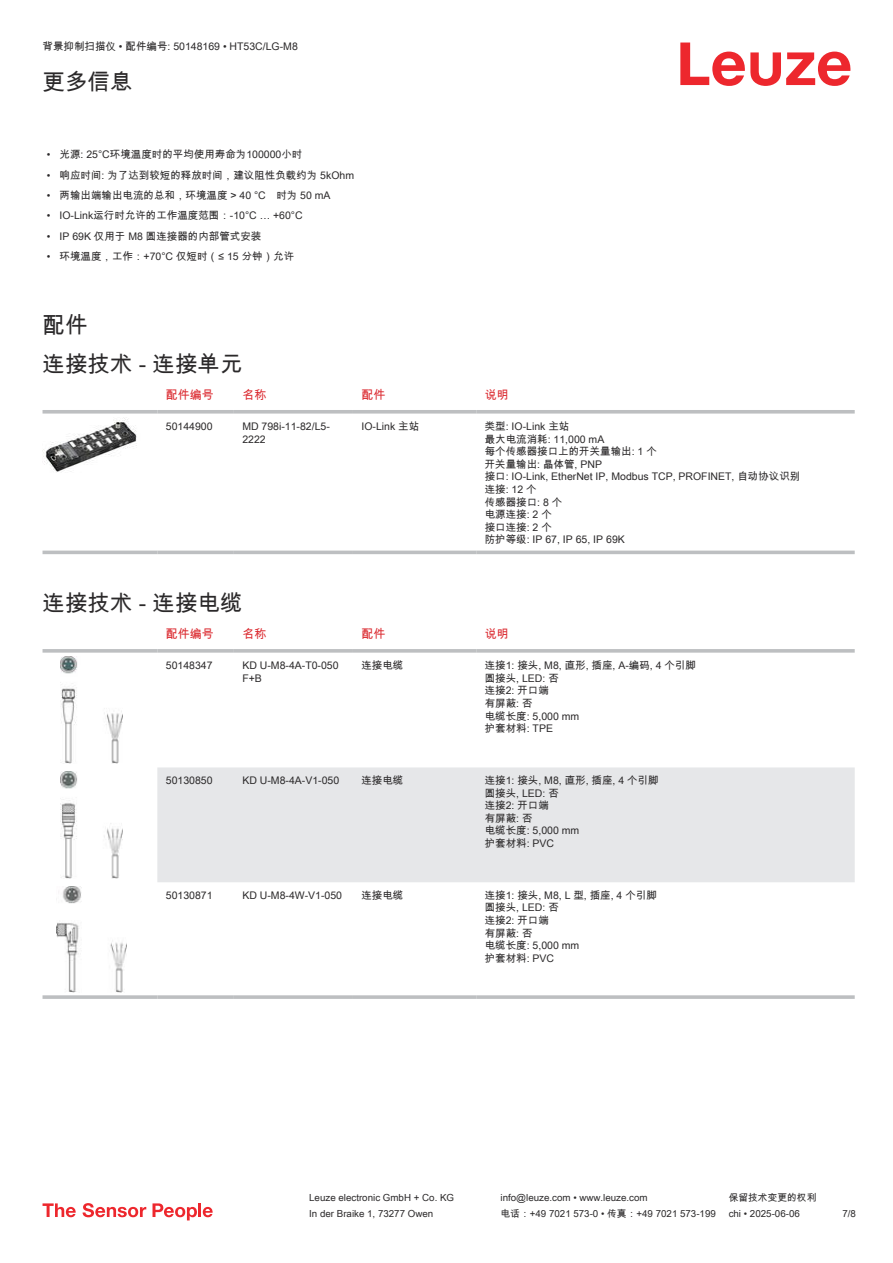
<style>
.page{position:relative;width:893px;height:1263px;background:#fff}
.page>*{position:absolute;margin:0;border:0;box-sizing:border-box;transform-origin:0 0}
.t1{font:22.5px/38.7px "Arial Unicode MS";color:#2b292a}
.t2{font:12px "Arial Unicode MS";color:#db2a30}
.t3{font:10.5px/12.6px "Arial Unicode MS";color:#2b292a}
.t4{font:9.75px "Arial Unicode MS";color:#2b292a}
</style>
<div class="page">
<svg style="left:680px;top:43px;width:170px;height:43px"></svg>
<svg style="left:43px;top:550px;width:812px;height:5px;fill:#efeff0"></svg>
<svg style="left:43px;top:410px;width:114px;height:4px"></svg>
<svg style="left:157px;top:410px;width:77px;height:4px"></svg>
<svg style="left:234px;top:410px;width:119px;height:4px"></svg>
<svg style="left:353px;top:410px;width:123px;height:4px"></svg>
<svg style="left:476px;top:410px;width:379px;height:4px;background:#c4c5c7"></svg>
<hr style="left:43px;top:551px;width:114px;height:3px;background:#bdbfc1">
<hr style="left:157px;top:551px;width:77px;height:3px;background:#bdbfc1">
<hr style="left:234px;top:551px;width:119px;height:3px;background:#bdbfc1">
<hr style="left:353px;top:551px;width:123px;height:3px;background:#bdbfc1">
<hr style="left:476px;top:551px;width:379px;height:3px;background:#bdbfc1">
<img style="left:43px;top:418px;width:94px;height:54px">
<div style="left:157px;top:767px;width:698px;height:115px;background:#e6e7e9"></div>
<svg style="left:43px;top:649px;width:114px;height:4px"></svg>
<svg style="left:157px;top:649px;width:77px;height:4px"></svg>
<svg style="left:234px;top:649px;width:119px;height:4px"></svg>
<svg style="left:353px;top:649px;width:123px;height:4px"></svg>
<svg style="left:476px;top:649px;width:379px;height:4px;background:#c3c5c7"></svg>
<svg style="left:43px;top:995px;width:114px;height:4px"></svg>
<svg style="left:157px;top:995px;width:77px;height:4px"></svg>
<svg style="left:234px;top:995px;width:119px;height:4px"></svg>
<svg style="left:353px;top:995px;width:123px;height:4px"></svg>
<svg style="left:476px;top:995px;width:379px;height:4px;background:#c3c5c7"></svg>
<img style="left:60px;top:657px;width:63px;height:106px">
<img style="left:60px;top:772px;width:63px;height:106px">
<img style="left:56px;top:886px;width:70px;height:107px">
<svg style="left:43px;top:1203px;width:33px;height:14px"></svg>
<svg style="left:83px;top:1203px;width:63px;height:14px"></svg>
<svg style="left:153px;top:1203px;width:44px;height:17px"></svg>
<hr style="left:198px;top:1203px;width:3px;height:14px;background:#ed272d">
<svg style="left:203px;top:1207px;width:10px;height:10px"></svg>
<p class="t3" style="left:43px;top:40px;width:257px">背景抑制扫描仪 • 配件编号: 50148169 • HT53C/LG-M8</p>
<h1 class="t1" style="left:43px;top:62px;width:91px">更多信息</h1>
<p class="t3" style="left:47px;top:148px;width:257px">• 光源: 25°C环境温度时的平均使用寿命为100000小时</p>
<p class="t3" style="left:47px;top:169px;width:309px">• 响应时间: 为了达到较短的释放时间，建议阻性负载约为 5kOhm</p>
<p class="t3" style="left:47px;top:189px;width:285px">• 两输出端输出电流的总和，环境温度 &gt; 40 °C　时为 50 mA</p>
<p class="t3" style="left:47px;top:209px;width:257px">• IO-Link运行时允许的工作温度范围：-10°C … +60°C</p>
<p class="t3" style="left:47px;top:229px;width:216px">• IP 69K 仅用于 M8 圆连接器的内部管式安装</p>
<p class="t3" style="left:47px;top:250px;width:249px">• 环境温度，工作：+70°C 仅短时（≤ 15 分钟）允许</p>
<h1 class="t1" style="left:43px;top:305px;width:202px">配件<br>连接技术 - 连接单元</h1>
<p class="t2" style="left:166px;top:386px;width:49px">配件编号</p>
<p class="t2" style="left:242px;top:386px;width:25px">名称</p>
<p class="t2" style="left:361px;top:386px;width:25px">配件</p>
<p class="t2" style="left:485px;top:386px;width:25px">说明</p>
<p class="t3" style="left:166px;top:420px;width:48px">50144900</p>
<p class="t3" style="left:242px;top:420px;width:89px">MD 798i-11-82/L5-<br>2222</p>
<p class="t3" style="left:361px;top:420px;width:59px">IO-Link 主站</p>
<p class="t3" style="left:485px;top:420px;width:317px">类型: IO-Link 主站<br>最大电流消耗: 11,000 mA<br>每个传感器接口上的开关量输出: 1 个<br>开关量输出: 晶体管, PNP<br>接口: IO-Link, EtherNet IP, Modbus TCP, PROFINET, 自动协议识别连接: 12 个<br>传感器接口: 8 个<br>电源连接: 2 个<br>接口连接: 2 个<br>防护等级: IP 67, IP 65, IP 69K</p>
<h1 class="t1" style="left:43px;top:583px;width:202px">连接技术 - 连接电缆</h1>
<p class="t2" style="left:166px;top:625px;width:49px">配件编号</p>
<p class="t2" style="left:242px;top:625px;width:25px">名称</p>
<p class="t2" style="left:361px;top:625px;width:25px">配件</p>
<p class="t2" style="left:485px;top:625px;width:25px">说明</p>
<p class="t3" style="left:166px;top:659px;width:48px">50148347</p>
<p class="t3" style="left:242px;top:659px;width:98px">KD U-M8-4A-T0-050<br>F+B</p>
<p class="t3" style="left:361px;top:659px;width:43px">连接电缆</p>
<p class="t3" style="left:485px;top:659px;width:213px">连接1: 接头, M8, 直形, 插座, A-编码, 4 个引脚圆接头, LED: 否<br>连接2: 开口端<br>有屏蔽: 否<br>电缆长度: 5,000 mm<br>护套材料: TPE</p>
<p class="t3" style="left:166px;top:774px;width:48px">50130850</p>
<p class="t3" style="left:242px;top:774px;width:98px">KD U-M8-4A-V1-050</p>
<p class="t3" style="left:361px;top:774px;width:43px">连接电缆</p>
<p class="t3" style="left:485px;top:774px;width:175px">连接1: 接头, M8, 直形, 插座, 4 个引脚圆接头, LED: 否<br>连接2: 开口端<br>有屏蔽: 否<br>电缆长度: 5,000 mm<br>护套材料: PVC</p>
<p class="t3" style="left:166px;top:888px;width:48px">50130871</p>
<p class="t3" style="left:242px;top:888px;width:101px">KD U-M8-4W-V1-050</p>
<p class="t3" style="left:361px;top:888px;width:43px">连接电缆</p>
<p class="t3" style="left:485px;top:888px;width:174px">连接1: 接头, M8, L 型, 插座, 4 个引脚圆接头, LED: 否<br>连接2: 开口端<br>有屏蔽: 否<br>电缆长度: 5,000 mm<br>护套材料: PVC</p>
<p class="t4" style="left:309px;top:1191px;width:146px">Leuze electronic GmbH + Co. KG</p>
<p class="t4" style="left:501px;top:1191px;width:149px">info@leuze.com • www.leuze.com</p>
<p class="t4" style="left:729px;top:1191px;width:89px">保留技术变更的权利</p>
<p class="t4" style="left:309px;top:1206px;width:126px">In der Braike 1, 73277 Owen</p>
<p class="t4" style="left:501px;top:1206px;width:217px">电话：+49 7021 573-0 • 传真：+49 7021 573-199</p>
<p class="t4" style="left:729px;top:1206px;width:73px">chi • 2025-06-06</p>
<p class="t4" style="left:842px;top:1206px;width:15px">7/8</p>
</div>
